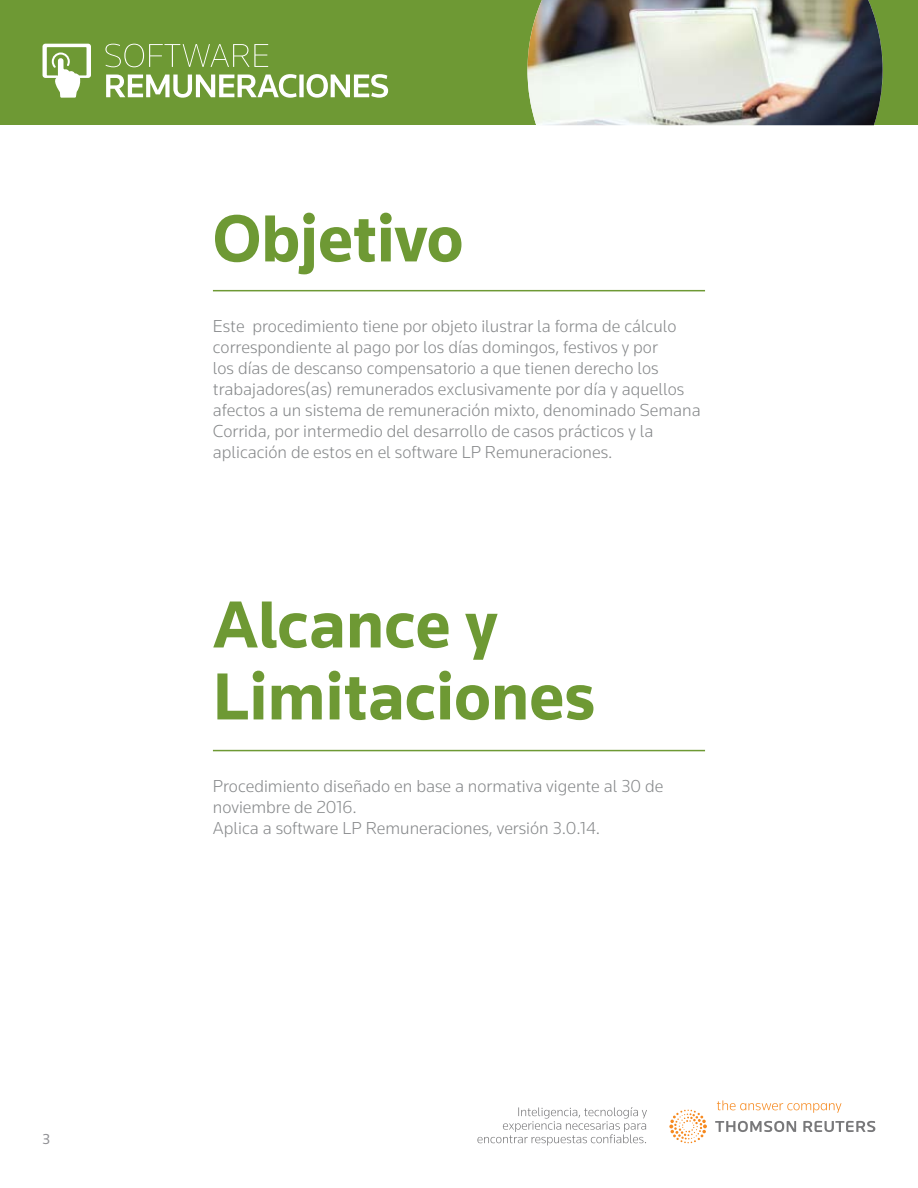
<style>
.page{position:relative;width:918px;height:1188px;background:#fff}
.page>*{position:absolute;margin:0;border:0;box-sizing:border-box;transform-origin:0 0}
.t1{font:700 69px/72px "Knowledge";color:#6e9934}
.t2{font:300 18px/21px "Knowledge";color:#86888a}
.t3{font:15px "Knowledge";color:#919195}
</style>
<div class="page">
<div style="left:0;top:0;width:918px;height:125px;background:#6e9934"></div>
<img style="left:527px;top:0;width:356px;height:125px">
<svg style="left:669px;top:1110px;width:38px;height:33px"></svg>
<svg style="left:715px;top:1121px;width:160px;height:11px"></svg>
<svg style="left:717px;top:1100px;width:124px;height:13px"></svg>
<svg style="left:477px;top:1107px;width:170px;height:38px"></svg>
<svg style="left:106px;top:74px;width:282px;height:24px"></svg>
<svg style="left:105px;top:44px;width:163px;height:23px"></svg>
<svg style="left:43px;top:44px;width:48px;height:54px"></svg>
<hr style="left:213px;top:290px;width:492px;height:1px;background:#6e9934">
<hr style="left:213px;top:750px;width:492px;height:1px;background:#6e9934">
<p class="t3" style="left:43px;top:1130px;width:9px">3</p>
<h1 class="t1" style="left:213px;top:201px;width:252px">Objetivo</h1>
<p class="t2" style="left:213px;top:315px;width:489px">Este procedimiento tiene por objeto ilustrar la forma de cálculo correspondiente al pago por los días domingos, festivos y por<br>los días de descanso compensatorio a que tienen derecho los trabajadores(as) remunerados exclusivamente por día y aquellos afectos a un sistema de remuneración mixto, denominado Semana Corrida, por intermedio del desarrollo de casos prácticos y la aplicación de estos en el software LP Remuneraciones.</p>
<h1 class="t1" style="left:213px;top:587px;width:384px">Alcance y<br>Limitaciones</h1>
<p class="t2" style="left:213px;top:775px;width:452px">Procedimiento diseñado en base a normativa vigente al 30 de noviembre de 2016.<br>Aplica a software LP Remuneraciones, versión 3.0.14.</p>
</div>
